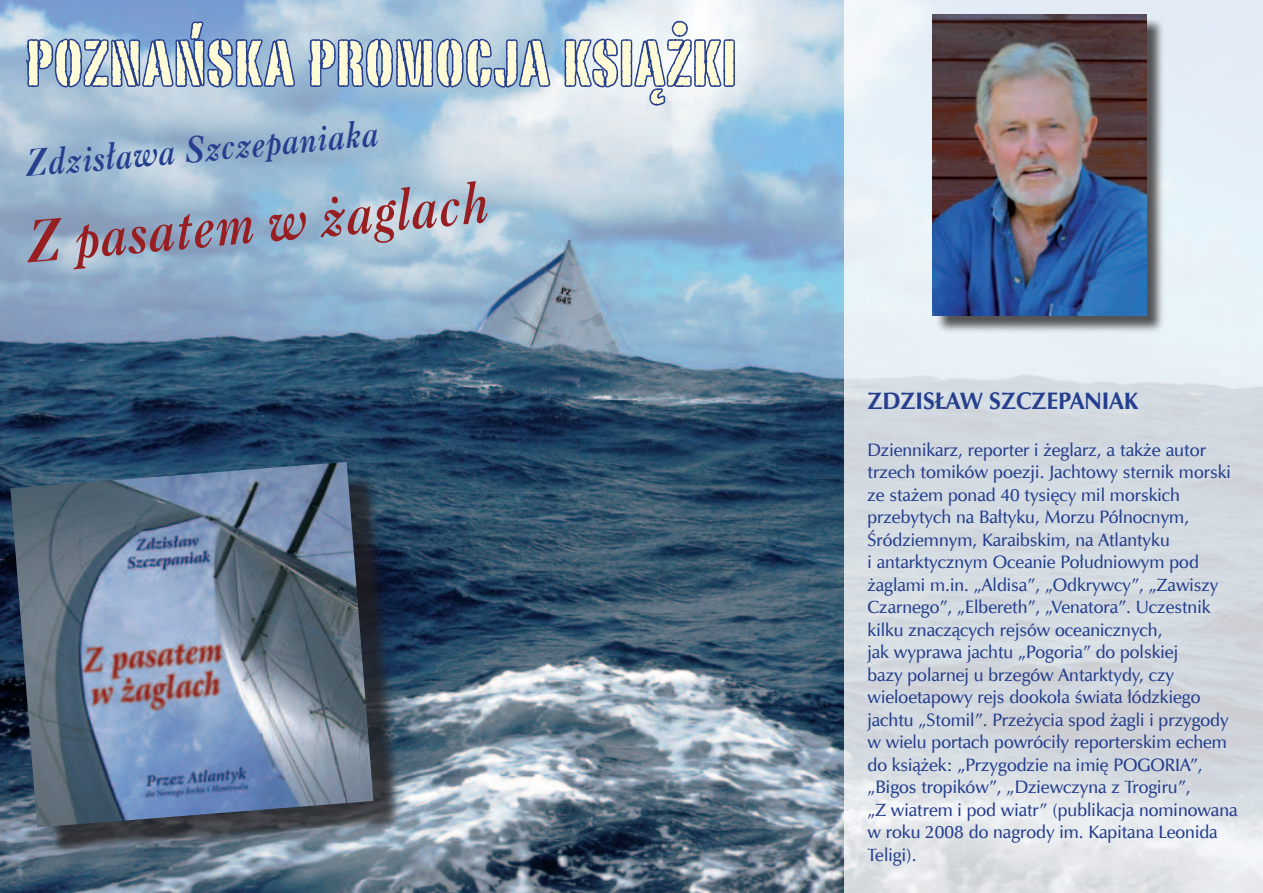
<style>
.page{position:relative;width:1263px;height:893px;background:#fff}
.page>*{position:absolute;margin:0;border:0;box-sizing:border-box;transform-origin:0 0}
.t1{font:73.5px "Portago ITCTT";letter-spacing:.02em;color:#fffbd6}
.t2{font:italic 57px "Caslon Bd EU";color:#971f21;scale:.9 1}
.t3{font:italic 36px "Caslon Bd EU";color:#253f8e;scale:.9 1}
.t4{font:700 24px "Zapf Humnst EU";color:#253f8e}
.t5{font:18px/22.5px "Zapf Humnst Dm EU";color:#253f8e}
</style>
<div class="page">
<img style="left:843px;top:0;width:420px;height:893px">
<img style="left:0;top:0;width:843px;height:893px">
<div style="left:23px;top:475px;width:380px;height:382px;background:#231f20;opacity:.75"></div>
<img style="left:10px;top:462px;width:363px;height:365px">
<svg style="left:307px;top:0;width:245px;height:90px;background:#8aa4c7"></svg>
<svg style="left:24px;top:7px;width:273px;height:223px;background:#91accc"></svg>
<svg style="left:562px;top:13px;width:174px;height:217px;background:#bcccde"></svg>
<div style="left:935px;top:17px;width:230px;height:317px;background:#231f20;opacity:.75"></div>
<img style="left:933px;top:15px;width:213px;height:300px">
<h1 class="t1" style="left:191px;top:4px;width:12px">’</h1>
<h1 class="t1" style="left:638px;top:-1px;width:51px">·˛</h1>
<h3 class="t3" style="left:24px;top:142px;width:396px;rotate:-5deg">Zdzisława Szczepaniaka</h3>
<h1 class="t1" style="left:26px;top:13px;width:712px">POZNANSKA PROMOCJA KSIAZKI</h1>
<h2 class="t2" style="left:24px;top:207px;width:519px;rotate:-5deg">Z pasatem w żaglach</h2>
<h3 class="t4" style="left:867px;top:386px;width:272px">ZDZISŁAW SZCZEPANIAK</h3>
<p class="t5" style="left:867px;top:439px;width:371px">Dziennikarz, reporter i żeglarz, a także autor trzech tomików poezji. Jachtowy sternik morski ze stażem ponad 40 tysięcy mil morskich przebytych na Bałtyku, Morzu Północnym, Śródziemnym, Karaibskim, na Atlantyku<br>i antarktycznym Oceanie Południowym pod żaglami m.in. „Aldisa”, „Odkrywcy”, „Zawiszy Czarnego”, „Elbereth”, „Venatora”. Uczestnik kilku znaczących rejsów oceanicznych,<br>jak wyprawa jachtu „Pogoria” do polskiej<br>bazy polarnej u brzegów Antarktydy, czy wieloetapowy rejs dookoła świata łódzkiego jachtu „Stomil”. Przeżycia spod żagli i przygody w wielu portach powróciły reporterskim echem do książek: „Przygodzie na imię POGORIA”, „Bigos tropików”, „Dziewczyna z Trogiru”,<br>„Z wiatrem i pod wiatr” (publikacja nominowana w roku 2008 do nagrody im. Kapitana Leonida Teligi).</p>
</div>
